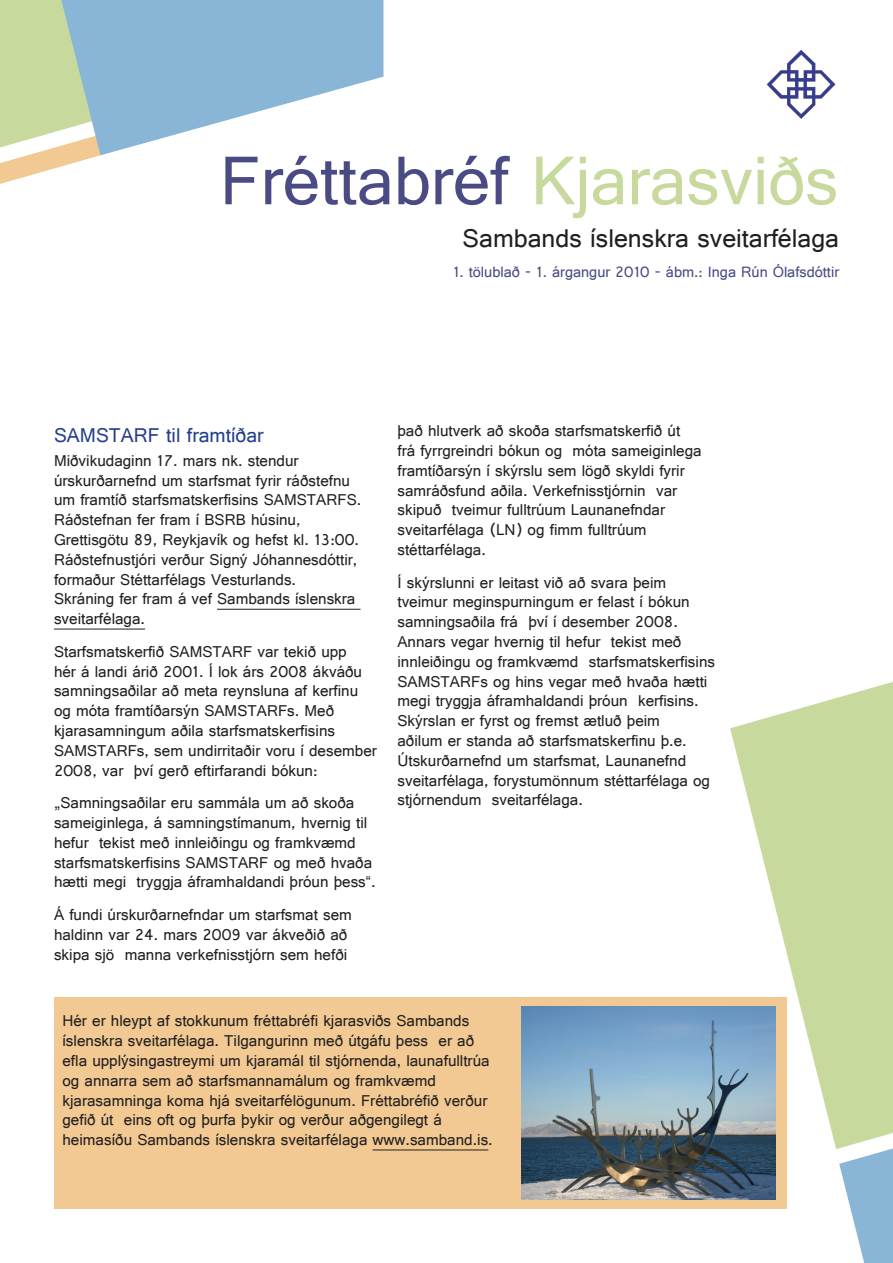
<style>
.page{position:relative;width:893px;height:1263px;background:#fff}
.page>*{position:absolute;margin:0;border:0;box-sizing:border-box;transform-origin:0 0}
.Fréttabréf_Haus{font:72px "Gautami";color:#4a4b84}
.Fréttabréf_undirtiti{font:27px "Gautami";color:#231f20}
.Millifyrirsögn{font:21px "Gautami";color:#253f8e}
.Meginmál{font:16.5px/19.8px "Gautami";color:#231f20}
.Fréttabréf_undirtiti-2{font:15.75px "Gautami";color:#4a4b84}
.s1{color:#c8d99e}
</style>
<div class="page">
<svg style="left:730px;top:682px;width:163px;height:462px;fill:#c8d99e"></svg>
<svg style="left:835px;top:1133px;width:58px;height:130px"></svg>
<svg style="left:0;top:0;width:101px;height:184px"></svg>
<svg style="left:61px;top:0;width:322px;height:155px;fill:#89b6d6"></svg>
<img style="left:766px;top:50px;width:70px;height:69px">
<div style="left:54px;top:997px;width:733px;height:212px;background:#f2c992"></div>
<hr style="left:372px;top:1149px;width:116px;height:1px;background:#231f20">
<img style="left:522px;top:1007px;width:253px;height:192px">
<hr style="left:217px;top:609px;width:144px;height:1px;background:#231f20">
<hr style="left:54px;top:629px;width:91px;height:1px;background:#231f20">
<p class="Fréttabréf_Haus" style="left:220px;top:137px;width:620px">Fréttabréf <span class="s1">Kjarasviðs</span></p>
<p class="Fréttabréf_undirtiti" style="left:462px;top:222px;width:378px">Sambands íslenskra sveitarfélaga</p>
<p class="Fréttabréf_undirtiti-2" style="left:453px;top:262px;width:388px">1. tölublað - 1. árgangur 2010 - ábm.: Inga Rún Ólafsdóttir</p>
<p class="Millifyrirsögn" style="left:54px;top:422px;width:211px">SAMSTARF til framtíðar</p>
<p class="Meginmál" style="left:54px;top:450px;width:309px">Miðvikudaginn 17. mars nk. stendur úrskurðarnefnd um starfsmat fyrir ráðstefnu um framtíð starfsmatskerfisins SAMSTARFS.<br>Ráðstefnan fer fram í BSRB húsinu, Grettisgötu 89, Reykjavík og hefst kl. 13:00.<br>Ráðstefnustjóri verður Signý Jóhannesdóttir, formaður Stéttarfélags Vesturlands.<br>Skráning fer fram á vef Sambands íslenskra sveitarfélaga.</p>
<p class="Meginmál" style="left:54px;top:641px;width:324px">Starfsmatskerfið SAMSTARF var tekið upp<br>hér á landi árið 2001. Í lok árs 2008 ákváðu samningsaðilar að meta reynsluna af kerfinu og móta framtíðarsýn SAMSTARFs. Með kjarasamningum aðila starfsmatskerfisins SAMSTARFs, sem undirritaðir voru í desember 2008, var því gerð eftirfarandi bókun:</p>
<p class="Meginmál" style="left:54px;top:792px;width:323px">„Samningsaðilar eru sammála um að skoða sameiginlega, á samningstímanum, hvernig til hefur tekist með innleiðingu og framkvæmd starfsmatskerfisins SAMSTARF og með hvaða hætti megi tryggja áframhaldandi þróun þess“.</p>
<p class="Meginmál" style="left:54px;top:904px;width:299px">Á fundi úrskurðarnefndar um starfsmat sem haldinn var 24. mars 2009 var ákveðið að skipa sjö manna verkefnisstjórn sem hefði</p>
<p class="Meginmál" style="left:397px;top:421px;width:306px">það hlutverk að skoða starfsmatskerfið út frá fyrrgreindri bókun og móta sameiginlega framtíðarsýn í skýrslu sem lögð skyldi fyrir samráðsfund aðila. Verkefnisstjórnin var skipuð tveimur fulltrúum Launanefndar sveitarfélaga (LN) og fimm fulltrúum stéttarfélaga.</p>
<p class="Meginmál" style="left:397px;top:572px;width:319px">Í skýrslunni er leitast við að svara þeim tveimur meginspurningum er felast í bókun samningsaðila frá því í desember 2008.<br>Annars vegar hvernig til hefur tekist með innleiðingu og framkvæmd starfsmatskerfisins SAMSTARFs og hins vegar með hvaða hætti megi tryggja áframhaldandi þróun kerfisins.<br>Skýrslan er fyrst og fremst ætluð þeim<br>aðilum er standa að starfsmatskerfinu þ.e.<br>Útskurðarnefnd um starfsmat, Launanefnd sveitarfélaga, forystumönnum stéttarfélaga og stjórnendum sveitarfélaga.</p>
<p class="Meginmál" style="left:63px;top:1011px;width:432px">Hér er hleypt af stokkunum fréttabréfi kjarasviðs Sambands íslenskra sveitarfélaga. Tilgangurinn með útgáfu þess er að efla upplýsingastreymi um kjaramál til stjórnenda, launafulltrúa og annarra sem að starfsmannamálum og framkvæmd kjarasamninga koma hjá sveitarfélögunum. Fréttabréfið verður gefið út eins oft og þurfa þykir og verður aðgengilegt á heimasíðu Sambands íslenskra sveitarfélaga www.samband.is.</p>
</div>
